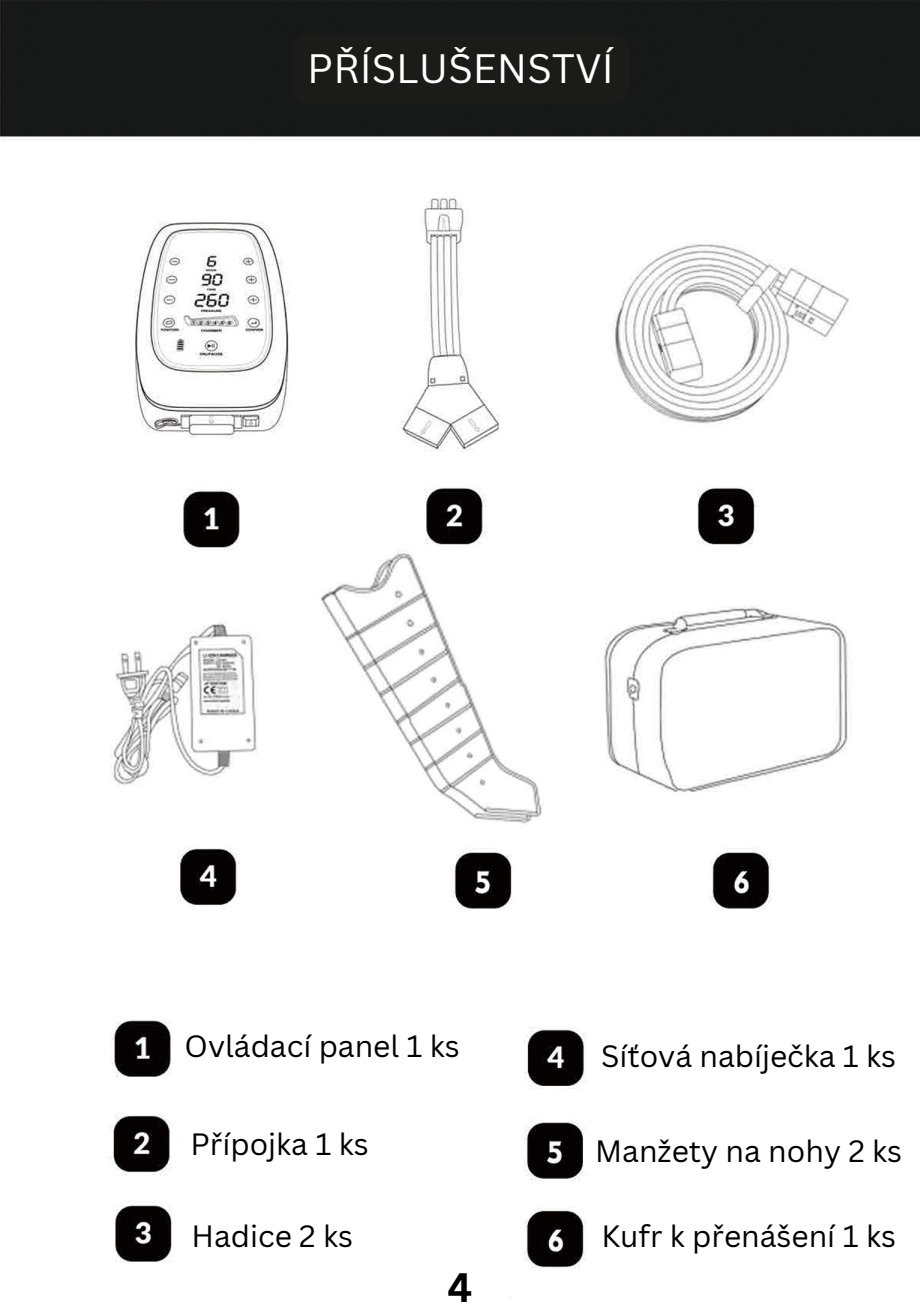
<style>
.page{position:relative;width:920px;height:1311px;background:#fff}
.page>*{position:absolute;margin:0;border:0;box-sizing:border-box;transform-origin:0 0}
.t1{font:40px "Canva Sans";color:#fff}
.t2{font:700 40px "Canva Sans";color:#000}
.t3{font:30px "Canva Sans";color:#000}
</style>
<div class="page">
<img style="left:0;top:0;width:920px;height:1269px">
<div style="left:291px;top:34px;width:339px;height:70px;background:#1b1b19"></div>
<svg style="left:173px;top:1019px;width:299px;height:54px"></svg>
<svg style="left:178px;top:1117px;width:335px;height:53px"></svg>
<svg style="left:179px;top:1209px;width:186px;height:53px"></svg>
<svg style="left:589px;top:1029px;width:319px;height:53px"></svg>
<svg style="left:583px;top:1124px;width:331px;height:53px"></svg>
<svg style="left:589px;top:1209px;width:319px;height:53px"></svg>
<svg style="left:432px;top:1252px;width:56px;height:17px"></svg>
<h1 class="t1" style="left:307px;top:40px;width:308px">PŘÍSLUŠENSTVÍ</h1>
<p class="t3" style="left:185px;top:1025px;width:277px">Ovládací panel 1 ks</p>
<p class="t3" style="left:190px;top:1123px;width:180px">Přípojka 1 ks</p>
<p class="t3" style="left:191px;top:1215px;width:163px">Hadice 2 ks</p>
<p class="t2" style="left:448px;top:1258px;width:26px">4</p>
<p class="t3" style="left:601px;top:1035px;width:297px">Síťová nabíječka 1 ks</p>
<p class="t3" style="left:595px;top:1130px;width:308px">Manžety na nohy 2 ks</p>
<p class="t3" style="left:601px;top:1215px;width:296px">Kufr k přenášení 1 ks</p>
</div>
